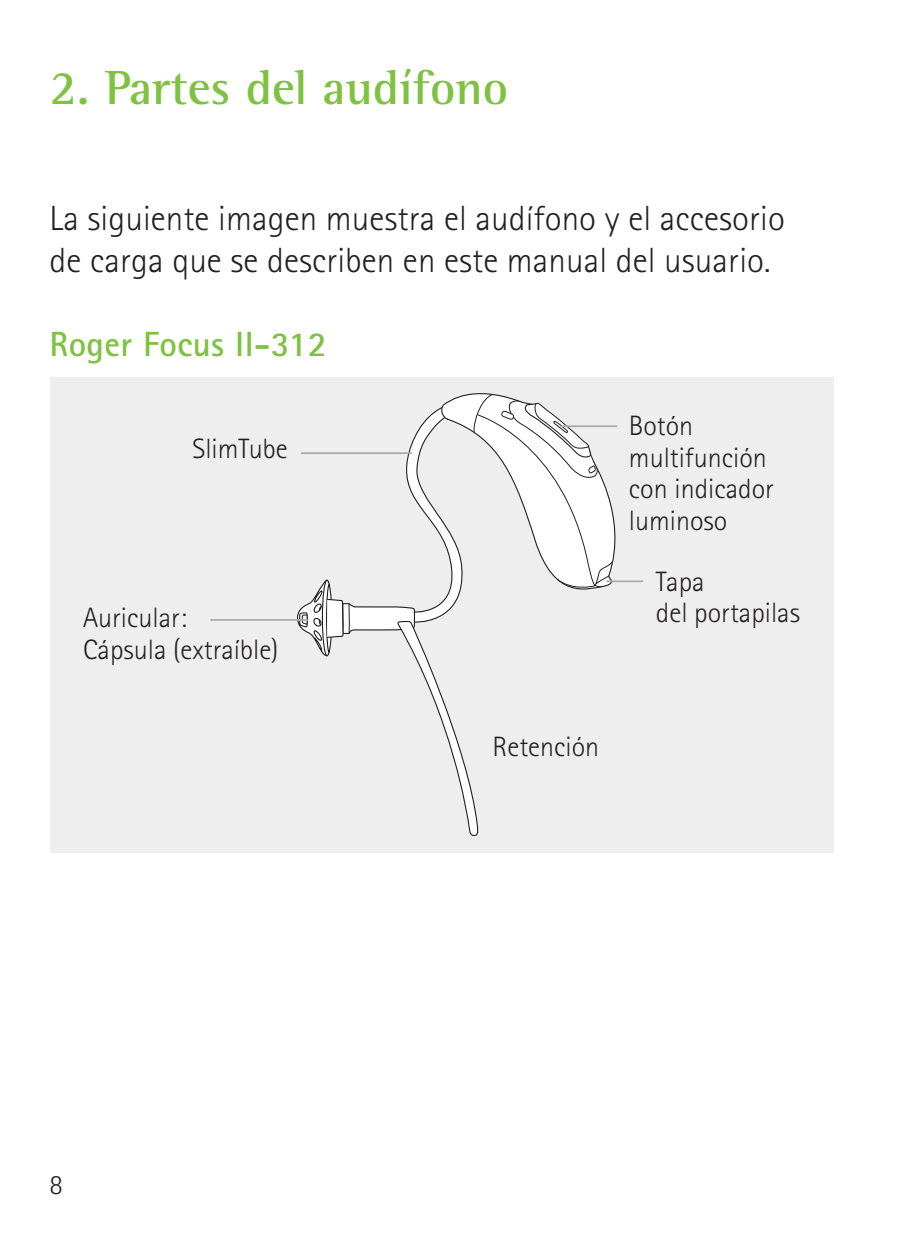
<style>
.page{position:relative;width:913px;height:1241px;background:#fff}
.page>*{position:absolute;margin:0;border:0;box-sizing:border-box;transform-origin:0 0}
.t1{font:700 49px "Rotis Semi Serif Pro";color:#7fc241}
.t2{font:300 35px/42px "Rotis Sans Serif Pro";letter-spacing:.005em;color:#231f20}
.t3{font:700 35px "Rotis Sans Serif Pro";letter-spacing:.01em;color:#7fc241}
.t4{font:300 28px/31.5px "Rotis Sans Serif Pro";color:#231f20}
</style>
<div class="page">
<div style="left:50px;top:377px;width:783px;height:475px;background:#eeeeef"></div>
<svg style="left:296px;top:393px;width:333px;height:443px"></svg>
<hr style="left:606px;top:580px;width:37px;height:2px;background:#a8a9ad">
<hr style="left:210px;top:619px;width:98px;height:1px;background:#a8a9ad">
<hr style="left:561px;top:425px;width:56px;height:2px;background:#a8a9ad">
<hr style="left:301px;top:452px;width:111px;height:2px;background:#a8a9ad">
<h1 class="t1" style="left:50px;top:67px;width:460px">2. Partes del audífono</h1>
<p class="t2" style="left:50px;top:199px;width:737px">La siguiente imagen muestra el audífono y el accesorio de carga que se describen en este manual del usuario.</p>
<p class="t3" style="left:50px;top:329px;width:278px">Roger Focus II-312</p>
<p class="t4" style="left:192px;top:434px;width:97px">SlimTube</p>
<p class="t4" style="left:83px;top:603px;width:197px">Auricular:<br>Cápsula (extraíble)</p>
<p class="t4" style="left:50px;top:1170px;width:15px">8</p>
<p class="t4" style="left:629px;top:412px;width:147px">Botón multifunción con indicador luminoso</p>
<p class="t4" style="left:656px;top:567px;width:146px">Tapa<br>del portapilas</p>
<p class="t4" style="left:492px;top:732px;width:108px">Retención</p>
</div>
